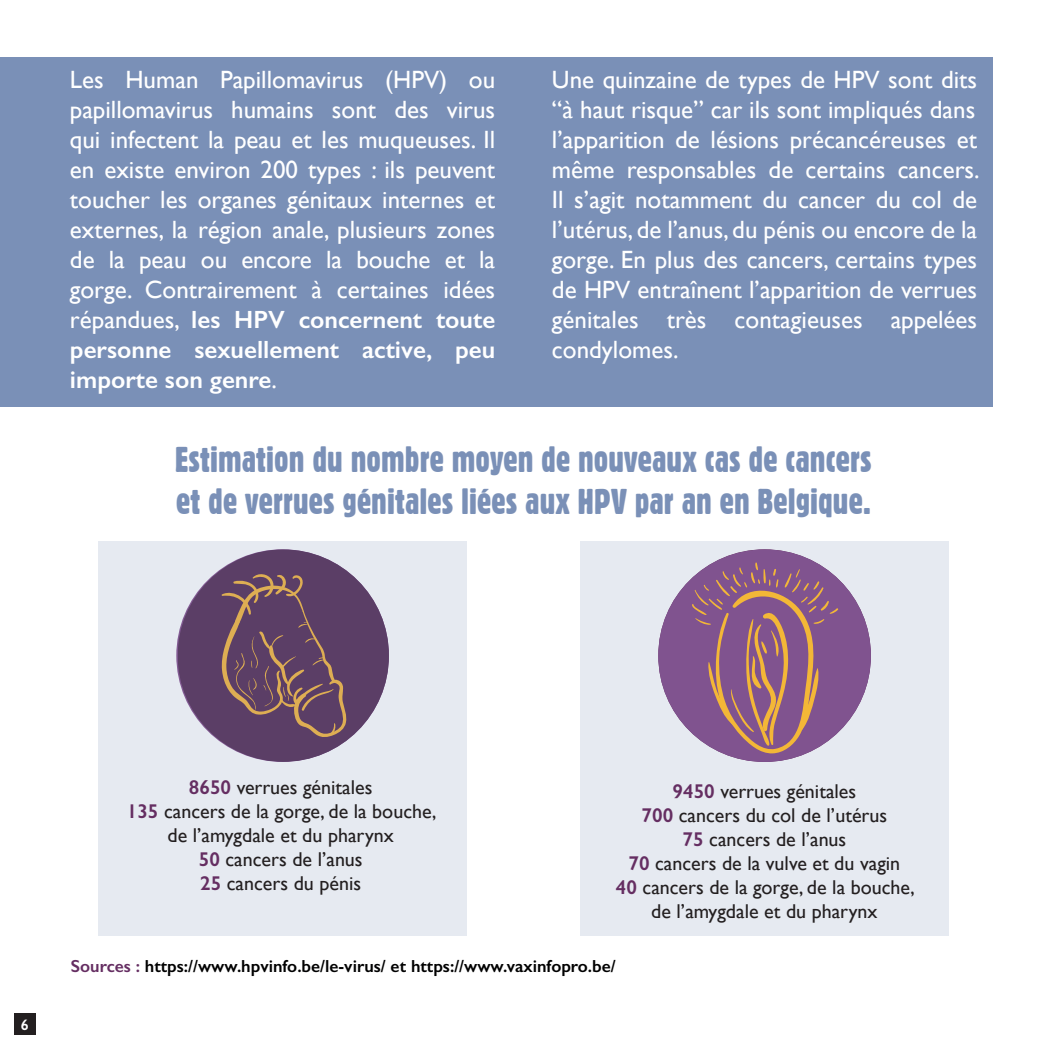
<style>
.page{position:relative;width:1049px;height:1049px;background:#fff}
.page>*{position:absolute;margin:0;border:0;box-sizing:border-box;transform-origin:0 0}
.t1{font:35px "Gothic 821 Condensed BT";color:#7a90b7}
.t2{font:25px/30px "Gill Sans";color:#fff;text-align:justify}
.t3{font:20px "Gill Sans";color:#231f20}
.t4{font:600 17.5px "Gill Sans";color:#000001}
.t5{font:600 15px "Gill Sans";color:#fff}
.s1{font-weight:600}
.s2{font-weight:600;color:#652e62}
.s3{color:#652e62}
</style>
<div class="page">
<div style="left:14px;top:1013px;width:21px;height:22px;background:#231f20"></div>
<hr style="left:1048px;top:176px;width:1px;height:112px;background:#7a90b7">
<div style="left:0;top:57px;width:992px;height:349px;background:#7a90b7"></div>
<div style="left:580px;top:541px;width:369px;height:394px;background:#e6eaf1"></div>
<svg style="left:98px;top:541px;width:369px;height:394px;background:#c6c2ce"></svg>
<svg style="left:658px;top:549px;width:213px;height:213px"></svg>
<svg style="left:692px;top:562px;width:147px;height:192px;background:#956784"></svg>
<p class="t2" style="left:70px;top:65px;width:427px">Les Human Papillomavirus (HPV) ou papillomavirus humains sont des virus qui infectent la peau et les muqueuses. Il en existe environ 200 types : ils peuvent toucher les organes génitaux internes et externes, la région anale, plusieurs zones de la peau ou encore la bouche et la gorge. Contrairement à certaines idées répandues, <span class="s1">les HPV concernent toute personne sexuellement active, peu importe son genre</span>.</p>
<p class="t2" style="left:552px;top:65px;width:427px">Une quinzaine de types de HPV sont dits “à haut risque” car ils sont impliqués dans</p>
<p class="t2" style="left:552px;top:125px;width:429px">l’apparition de lésions précancéreuses et même responsables de certains cancers.<br>Il s’agit notamment du cancer du col de l’utérus, de l’anus, du pénis ou encore de la gorge. En plus des cancers, certains types de HPV entraînent l’apparition de verrues génitales très contagieuses appelées condylomes.</p>
<p class="t1" style="left:175px;top:439px;width:698px">Estimation du nombre moyen de nouveaux cas de cancers</p>
<p class="t1" style="left:176px;top:481px;width:696px">et de verrues génitales liées aux HPV par an en Belgique.</p>
<p class="t5" style="left:21px;top:1015px;width:9px">6</p>
<p class="t3" style="left:189px;top:776px;width:185px"><span class="s2">8650</span> verrues génitales</p>
<p class="t3" style="left:127px;top:800px;width:311px"><span class="s2">135</span> cancers de la gorge, de la bouche,</p>
<p class="t3" style="left:168px;top:824px;width:228px">de l’amygdale et du pharynx</p>
<p class="t3" style="left:199px;top:848px;width:165px"><span class="s2">50</span> cancers de l’anus</p>
<p class="t3" style="left:200px;top:872px;width:162px"><span class="s2">25</span> cancers du pénis</p>
<p class="t3" style="left:673px;top:779px;width:185px"><span class="s2">9450</span> verrues génitales</p>
<p class="t3" style="left:642px;top:803px;width:247px"><span class="s2">700</span> cancers du col de l’utérus</p>
<p class="t3" style="left:682px;top:827px;width:165px"><span class="s2">75</span> cancers de l’anus</p>
<p class="t3" style="left:628px;top:851px;width:273px"><span class="s2">70</span> cancers de la vulve et du vagin</p>
<p class="t3" style="left:616px;top:875px;width:300px"><span class="s2">40</span> cancers de la gorge, de la bouche,</p>
<p class="t3" style="left:651px;top:899px;width:228px">de l’amygdale et du pharynx</p>
<p class="t4" style="left:71px;top:955px;width:546px"><span class="s3">Sources :</span> https://www.hpvinfo.be/le-virus/ et https://www.vaxinfopro.be/</p>
</div>
